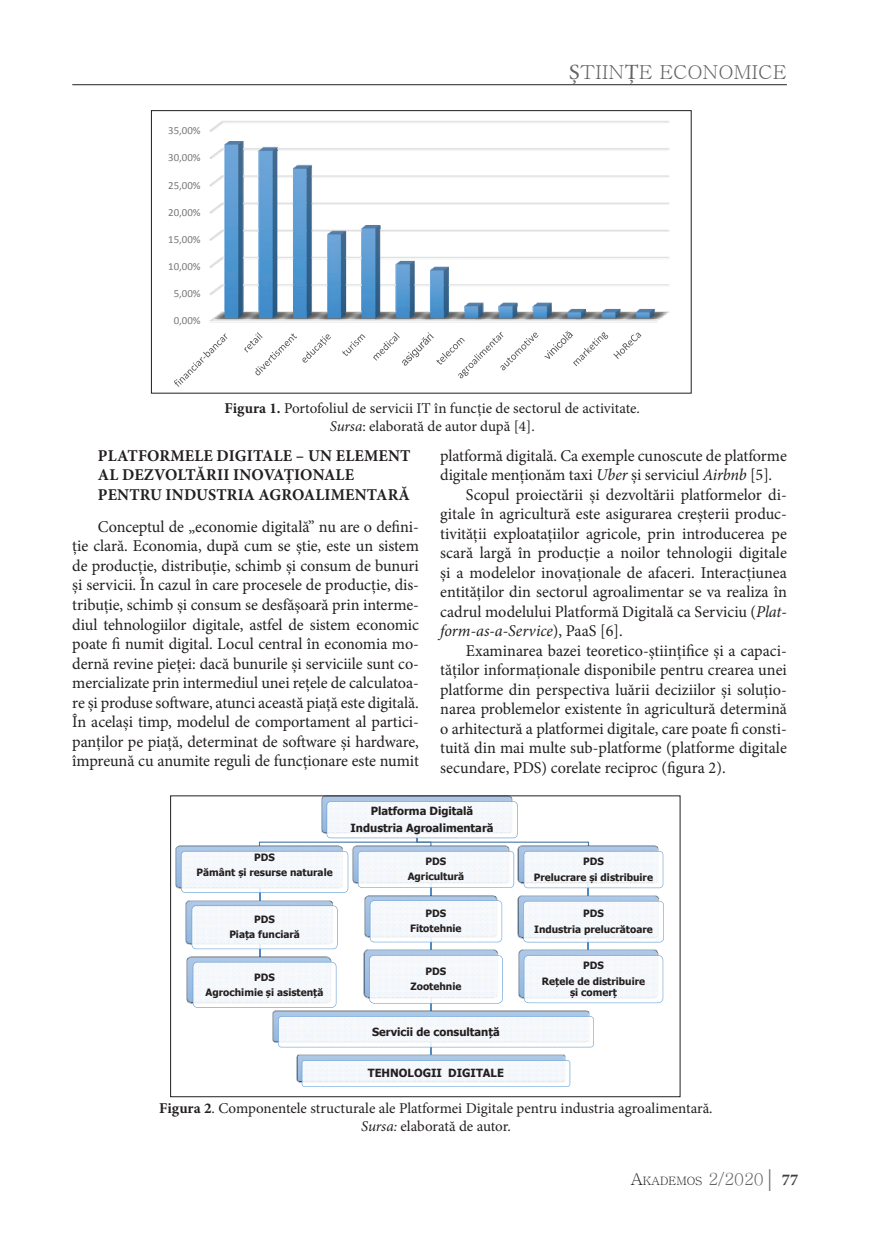
<style>
.page{position:relative;width:872px;height:1234px;background:#fff}
.page>*{position:absolute;margin:0;border:0;box-sizing:border-box;transform-origin:0 0}
.t1{font:19.2px "Batang";color:#636366;scale:1.06 1}
.t2{font:16.5px/19.5px "Minion Pro";color:#231f20;text-align:justify}
.t3{font:700 16.5px "Minion Pro";letter-spacing:.01em;color:#231f20}
.t4{font:italic 16.5px "Minion Pro";color:#231f20}
.t5{font:15px/18px "Minion Pro";color:#231f20;text-align:center}
.t6{font:11.55px "Batang";color:#231f20}
.t7{font:700 11.25px/17px "Tahoma";color:#231f20;text-align:center}
.t8{font:10.8px "Calibri";color:#76787b}
.t9{font:700 10.05px/15.1px "Tahoma";color:#231f20;text-align:center}
.s1{font-family:"Minion Pro";font-size:21.6px}
.s2{font-weight:700}
.s3{font-style:italic}
.s4{font-style:normal}
.s5{font-size:16.5px}
.s6{font-size:16.5px;color:#636366}
.s7{font-family:"Garamond";font-size:24px;color:#636366}
.s8{font-family:"Minion Pro";font-weight:700;font-size:16.5px;color:#3e3e3f}
</style>
<div class="page">
<hr style="left:72px;top:84px;width:715px;height:1px;background:#231f20">
<img style="left:321px;top:797px;width:192px;height:4px">
<img style="left:175px;top:845px;width:6px;height:43px">
<svg style="left:181px;top:801px;width:483px;height:285px"></svg>
<svg style="left:174px;top:120px;width:496px;height:267px"></svg>
<div style="left:151px;top:110px;width:540px;height:283px;border:1px solid #231f20"></div>
<p class="t8" style="left:168px;top:124px;width:34px">35,00%</p>
<p class="t8" style="left:168px;top:151px;width:34px">30,00%</p>
<p class="t8" style="left:168px;top:178px;width:34px">25,00%</p>
<p class="t8" style="left:168px;top:205px;width:34px">20,00%</p>
<p class="t8" style="left:168px;top:232px;width:34px">15,00%</p>
<p class="t8" style="left:168px;top:260px;width:34px">10,00%</p>
<p class="t8" style="left:174px;top:287px;width:28px">5,00%</p>
<p class="t8" style="left:174px;top:314px;width:28px">0,00%</p>
<p class="t1" style="left:568px;top:62px;width:206px"><span class="s1">Ș</span>TIIN<span class="s1">Ț</span>E ECONOMICE</p>
<p class="t5" style="left:225px;top:399px;width:417px"><span class="s2">FIGURA 1.</span> Portofoliul de servicii IT în funcție de sectorul de activitate.<br><span class="s3">Sursa</span>: elaborată de autor după [4].</p>
<p class="t3" style="left:98px;top:443px;width:98px">PLATFORMELE</p>
<p class="t3" style="left:216px;top:443px;width:10px">DIGI</p>
<p class="t3" style="left:253px;top:443px;width:20px">TALE</p>
<p class="t3" style="left:296px;top:443px;width:116px">– UN ELEMENT</p>
<p class="t3" style="left:98px;top:463px;width:146px">AL DEZVOLTĂRII INO</p>
<p class="t3" style="left:264px;top:463px;width:21px">VAȚIONALE</p>
<p class="t3" style="left:98px;top:482px;width:79px">PENTRU INDUS</p>
<p class="t3" style="left:216px;top:482px;width:54px">TRIA AGROALI</p>
<p class="t3" style="left:331px;top:482px;width:58px">MENTARĂ</p>
<p class="t2" style="left:72px;top:517px;width:348px;text-indent:26px">Conceptul de „economie digitală” nu are o defini&shy;ție clară. Economia, după cum se știe, este un sistem de producție, distribuție, schimb și consum de bunuri și servicii. În cazul în care procesele de producție, dis&shy;tribuție, schimb și consum se desfășoară prin interme&shy;diul tehnologiilor digitale, astfel de sistem economic poate fi numit digital. Locul central în economia mo&shy;dernă revine pieței: dacă bunurile și serviciile sunt co&shy;mercializate prin intermediul unei rețele de calculatoa&shy;re și produse software, atunci această piață este digitală.<br>În același timp, modelul de comportament al partici&shy;panților pe piață, determinat de software și hardware, împreună cu anumite reguli de funcționare este numit</p>
<p class="t2" style="left:440px;top:445px;width:348px">platformă digitală. Ca exemple cunoscute de platforme</p>
<p class="t2" style="left:440px;top:465px;width:334px">digitale menționăm taxi <span class="s3">Uber</span> și serviciul <span class="s3">Airbnb</span> [5]<span class="s3">.</span></p>
<p class="t2" style="left:466px;top:484px;width:323px">Scopul proiectării și dezvoltării platformelor di-</p>
<p class="t2" style="left:440px;top:504px;width:348px">gitale în agricultură este asigurarea creșterii produc-</p>
<p class="t2" style="left:440px;top:523px;width:348px">tivității exploatațiilor agricole, prin introducerea pe</p>
<p class="t2" style="left:440px;top:543px;width:348px">scară largă în producție a noilor tehnologii digitale</p>
<p class="t2" style="left:440px;top:562px;width:348px">și a modelelor inovaționale de afaceri. Interacțiunea</p>
<p class="t2" style="left:440px;top:582px;width:348px">entităților din sectorul agroalimentar se va realiza în</p>
<p class="t2" style="left:440px;top:601px;width:348px">cadrul modelului Platformă Digitală ca Serviciu (<span class="s3">Plat-</span></p>
<p class="t4" style="left:440px;top:619px;width:184px">form-as-a-Service<span class="s4">), PaaS [6].</span></p>
<p class="t2" style="left:466px;top:640px;width:323px">Examinarea bazei teoretico-științifice și a capaci-</p>
<p class="t2" style="left:440px;top:660px;width:348px">tăților informaționale disponibile pentru crearea unei</p>
<p class="t2" style="left:440px;top:679px;width:348px">platforme din perspectiva luării deciziilor și soluțio-</p>
<p class="t2" style="left:440px;top:699px;width:348px">narea problemelor existente în agricultură determină</p>
<p class="t2" style="left:440px;top:718px;width:348px">o arhitectură a platformei digitale, care poate fi consti-</p>
<p class="t2" style="left:440px;top:738px;width:348px">tuită din mai multe sub-platforme (platforme digitale</p>
<p class="t2" style="left:440px;top:757px;width:287px">secundare, PDS) corelate reciproc (figura 2).</p>
<p class="t9" style="left:196px;top:848px;width:138px">PDS<br>Pământ și resurse naturale</p>
<p class="t9" style="left:229px;top:911px;width:72px">PDS<br>Piața funciară</p>
<p class="t9" style="left:206px;top:968px;width:119px">PDS<br>Agrochimie și asistență</p>
<p class="t7" style="left:350px;top:801px;width:144px">Platforma Digitală<br>Industria Agroalimentară</p>
<p class="t9" style="left:408px;top:853px;width:58px">PDS<br>Agricultură</p>
<p class="t9" style="left:410px;top:905px;width:53px">PDS<br>Fitotehnie</p>
<p class="t9" style="left:410px;top:962px;width:52px">PDS<br>Zootehnie</p>
<p class="t7" style="left:372px;top:1022px;width:129px">Servicii de consultanță</p>
<p class="t7" style="left:368px;top:1063px;width:138px">TЕHNOLOGII DIGITALE</p>
<p class="t9" style="left:534px;top:853px;width:121px">PDS<br>Prelucrare și distribuire</p>
<p class="t9" style="left:534px;top:905px;width:120px">PDS<br>Industria prelucrătoare</p>
<p class="t9" style="left:542px;top:957px;width:105px">PDS<br>Rețele de distribuire</p>
<p class="t9" style="left:570px;top:983px;width:48px">și comerț</p>
<p class="t5" style="left:159px;top:1098px;width:555px"><span class="s2">FIGURA 2</span>. Componentele structurale ale Platformei Digitale pentru industria agroalimentară.<br><span class="s3">Sursa:</span> elaborată de autor.</p>
<p class="t6" style="left:631px;top:1175px;width:169px"><span class="s5">A</span>KADEMOS <span class="s6">2/2020</span><span class="s7">|</span> <span class="s8">77</span></p>
</div>
